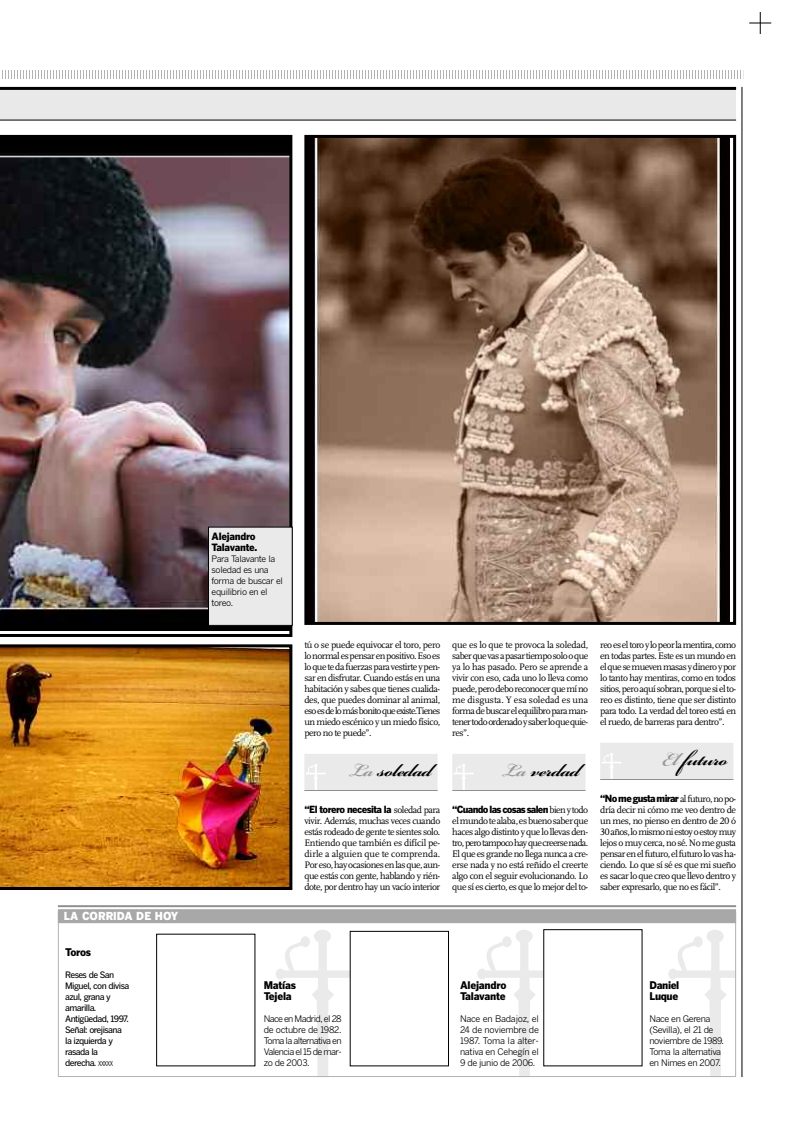
<style>
.page{position:relative;width:794px;height:1134px;background:#fff}
.page>*{position:absolute;margin:0;border:0;box-sizing:border-box;transform-origin:0 0}
.t1{font:700 27px "Bickham Script Pro";letter-spacing:-.02em;color:#000}
.t2{font:900 11px "Benton Gothic";color:#fff}
.t3{font:800 10.5px/11px "Benton Gothic";letter-spacing:-.025em;color:#000}
.t4{font:800 10px/11px "Benton Gothic";letter-spacing:-.025em;color:#000}
.t5{font:9.8px/11px "Clarin Normal";letter-spacing:-.045em;color:#000;text-align:justify}
.t6{font:800 9.8px "Benton Gothic";letter-spacing:-.07em;color:#000}
.t7{font:9px/11px "Benton Gothic";letter-spacing:-.05em;color:#000;text-align:justify}
.t8{font:500 8.8px/11px "Benton Gothic";letter-spacing:-.065em;color:#000}
.t9{font:8.8px/11px "Benton Gothic";letter-spacing:-.04em;color:#000}
.s1{font-family:"Benton Gothic Cond";font-weight:400;font-size:6.6px}
.s2{color:#999}
.s3{font-family:"Clarin Normal";font-weight:400}
</style>
<div class="page">
<svg style="left:276px;top:930px;width:93px;height:145px"></svg>
<svg style="left:477px;top:930px;width:93px;height:145px"></svg>
<svg style="left:668px;top:930px;width:66px;height:145px"></svg>
<svg style="left:2px;top:70px;width:739px;height:9px"></svg>
<hr style="left:742px;top:87px;width:1px;height:990px;background:#000">
<svg style="left:749px;top:12px;width:22px;height:22px"></svg>
<div style="left:0;top:89px;width:736px;height:31px;background:#e9e9e9"></div>
<hr style="left:0;top:87px;width:736px;height:3px;background:#000">
<hr style="left:0;top:120px;width:736px;height:1px;background:#000">
<hr style="left:58px;top:905px;width:678px;height:2px;background:#909090">
<div style="left:58px;top:909px;width:678px;height:14px;background:#a8a8a8"></div>
<div style="left:350px;top:931px;width:98px;height:135px;background:#fff"></div>
<div style="left:350px;top:931px;width:99px;height:135px;border:1px solid #000"></div>
<div style="left:544px;top:930px;width:98px;height:136px;background:#fff"></div>
<div style="left:304px;top:754px;width:133px;height:36px;background:#eaeaea"></div>
<hr style="left:304px;top:790px;width:134px;height:1px;background:#909090">
<div style="left:452px;top:754px;width:133px;height:36px;background:#eaeaea"></div>
<hr style="left:452px;top:790px;width:133px;height:1px;background:#909090">
<div style="left:600px;top:743px;width:133px;height:36px;background:#eaeaea"></div>
<hr style="left:600px;top:779px;width:133px;height:1px;background:#909090">
<img style="left:0;top:135px;width:292px;height:502px">
<div style="left:208px;top:527px;width:84px;height:98px;background:#eaeaea"></div>
<img style="left:0;top:644px;width:292px;height:246px">
<img style="left:308px;top:139px;width:421px;height:482px">
<div style="left:304px;top:135px;width:432px;height:490px;border:3px solid #000"></div>
<p class="t2" style="left:64px;top:910px;width:116px">LA CORRIDA DE HOY</p>
<p class="t3" style="left:65px;top:947px;width:28px">Toros</p>
<p class="t8" style="left:65px;top:969px;width:66px">Reses de San<br>Miguel, con divisa azul, grana y amarilla.<br>Antigüedad, 1997.<br>Señal: orejisana la izquierda y rasada la derecha. <span class="s1">XXXXX</span></p>
<p class="t4" style="left:212px;top:531px;width:47px">Alejandro<br>Talavante.</p>
<p class="t9" style="left:212px;top:554px;width:73px">Para Talavante la soledad es una forma de buscar el equilibrio en el toreo.</p>
<p class="t5" style="left:304px;top:639px;width:137px">tú o se puede equivocar el toro, pero lonormalespensarenpositivo.Esoes loquetedafuerzasparavestirteypen&shy;sar en disfrutar. Cuando estás en una habitación y sabes que tienes cualida&shy;des, que puedes dominar al animal, esoesdelomásbonitoqueexiste.Tienes un miedo escénico y un miedo físico, pero no te puede”.</p>
<h1 class="t1" style="left:348px;top:751px;width:85px"><span class="s2">La</span> soledad</h1>
<p class="t6" style="left:304px;top:804px;width:137px">“El torero necesita la <span class="s3">soledad para</span></p>
<p class="t5" style="left:304px;top:815px;width:137px">vivir. Además, muchas veces cuando estás rodeado de gente te sientes solo.<br>Entiendo que también es difícil pe&shy;dirle a alguien que te comprenda.<br>Poreso,hayocasionesenlasque,aun&shy;que estás con gente, hablando y rién&shy;dote, por dentro hay un vacío interior</p>
<p class="t5" style="left:452px;top:639px;width:137px">que es lo que te provoca la soledad, saberquevasapasartiemposolooque ya lo has pasado. Pero se aprende a vivir con eso, cada uno lo lleva como puede,perodeboreconocerquemíno me disgusta. Y esa soledad es una formadebuscarelequilibroparaman&shy;tenertodoordenadoysaberloquequie&shy;res”.</p>
<h1 class="t1" style="left:501px;top:751px;width:80px"><span class="s2">La</span> verdad</h1>
<p class="t6" style="left:452px;top:804px;width:137px">“Cuando las cosas salen <span class="s3">bienytodo</span></p>
<p class="t5" style="left:452px;top:815px;width:137px">elmundotealaba,esbuenosaberque haces algo distinto y que lo llevas den&shy;tro,perotampocohayquecreersenada.<br>El que es grande no llega nunca a cre&shy;erse nada y no está reñido el creerte algo con el seguir evolucionando. Lo que sí es cierto, es que lo mejor del to-</p>
<p class="t5" style="left:600px;top:639px;width:137px">reoeseltoroylopeorlamentira,como en todas partes. Este es un mundo en elquesemuevenmasasydineroypor lo tanto hay mentiras, como en todos sitios,peroaquísobran,porquesielto&shy;reo es distinto, tiene que ser distinto para todo. La verdad del toreo está en el ruedo, de barreras para dentro”.</p>
<h1 class="t1" style="left:662px;top:740px;width:67px"><span class="s2">El</span> futuro</h1>
<p class="t6" style="left:600px;top:793px;width:137px">“Nome gusta mirar <span class="s3">alfuturo,nopo-</span></p>
<p class="t5" style="left:600px;top:804px;width:137px">dría decir ni cómo me veo dentro de un mes, no pienso en dentro de 20 ó 30años,lomismoniestoyoestoymuy lejos o muy cerca, no sé. No me gusta pensarenelfuturo,elfuturolovasha&shy;ciendo. Lo que sí sé es que mi sueño es sacar lo que creo que llevo dentro y saber expresarlo, que no es fácil”.</p>
<p class="t3" style="left:264px;top:980px;width:34px">Matías<br>Tejela</p>
<p class="t7" style="left:264px;top:1013px;width:79px">Nace en Madrid, el 28 de octubre de 1982.<br>Toma la alternativa en Valencia el 15 de mar&shy;zo de 2003.</p>
<p class="t3" style="left:460px;top:980px;width:48px">Alejandro<br>Talavante</p>
<p class="t7" style="left:460px;top:1013px;width:80px">Nace en Badajoz, el 24 de noviembre de 1987. Toma la alter&shy;nativa en Cehegín el 9 de junio de 2006.</p>
<p class="t3" style="left:649px;top:980px;width:31px">Daniel<br>Luque</p>
<p class="t7" style="left:649px;top:1013px;width:76px;text-align:left">Nace en Gerena (Sevilla), el 21 de noviembre de 1989.<br>Toma la alternativa en Nimes en 2007.</p>
</div>
